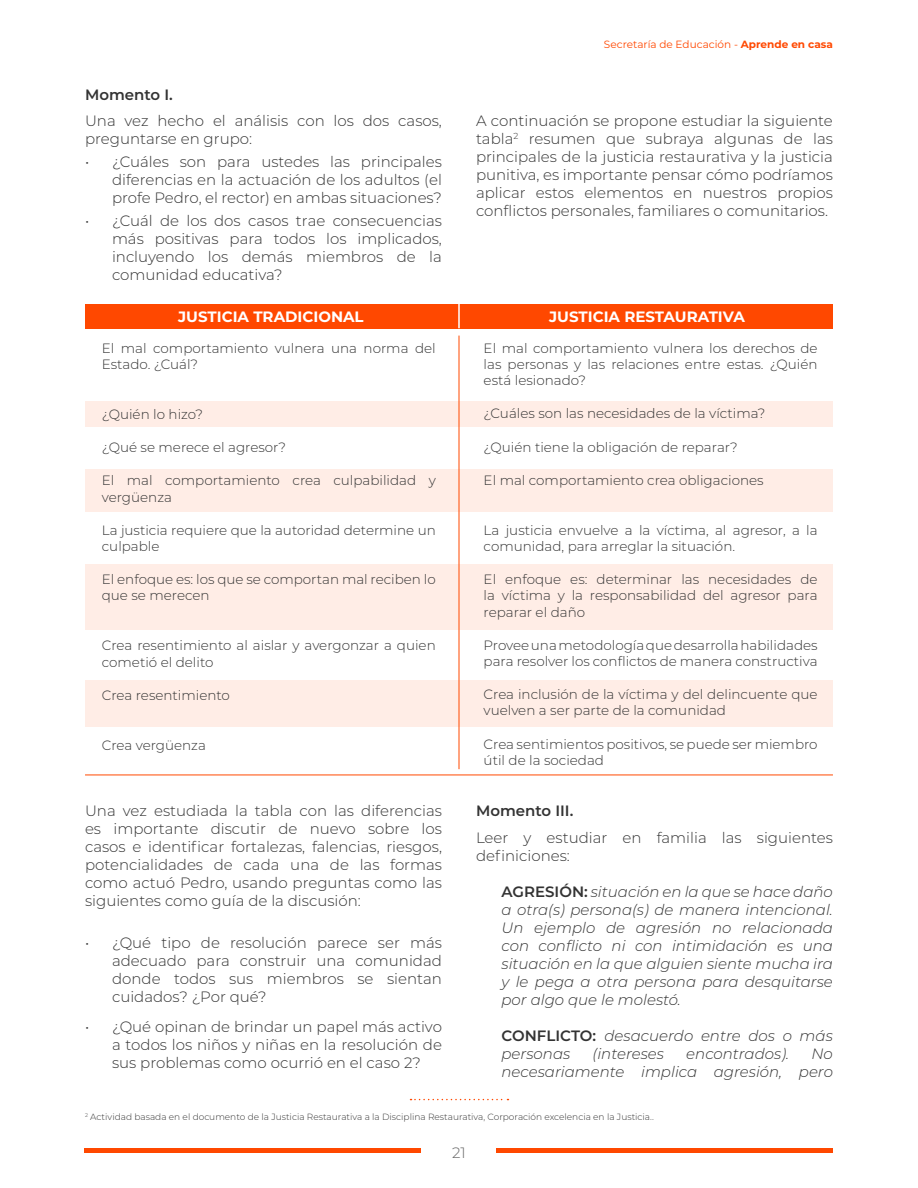
<style>
.page{position:relative;width:918px;height:1188px;background:#fff}
.page>*{position:absolute;margin:0;border:0;box-sizing:border-box;transform-origin:0 0}
.t1{font:300 15px/18px "Montserrat";color:#333;text-align:justify}
.t2{font:italic 300 15px/18px "Montserrat";color:#333;text-align:justify}
.t3{font:700 15px "Montserrat";color:#fff}
.t4{font:600 15px "Montserrat";color:#333}
.t5{font:300 15px "Montserrat";color:#666}
.t6{font:300 13.5px/16.2px "Montserrat";color:#333}
.t7{font:10.5px "Montserrat";color:#ff4800}
.t8{font:300 9px "Montserrat";color:#333}
.s1{font-weight:700}
.s2{font-weight:600;font-style:normal}
</style>
<div class="page">
<hr style="left:84px;top:1149px;width:337px;height:4px;background:#ff4800">
<hr style="left:496px;top:1149px;width:337px;height:4px;background:#ff4800">
<svg style="left:411px;top:1099px;width:97px;height:1px"></svg>
<div style="left:85px;top:401px;width:748px;height:25px;background:#ffede6"></div>
<div style="left:85px;top:469px;width:748px;height:43px;background:#ffede6"></div>
<div style="left:85px;top:564px;width:748px;height:66px;background:#ffede6"></div>
<div style="left:85px;top:681px;width:748px;height:46px;background:#ffede6"></div>
<div style="left:85px;top:304px;width:748px;height:24px;background:#ff4800"></div>
<hr style="left:459px;top:336px;width:1px;height:433px;background:#ff4800">
<hr style="left:85px;top:775px;width:748px;height:1px;background:#ff4800">
<hr style="left:458px;top:303px;width:2px;height:25px;background:#fff">
<p class="t4" style="left:85px;top:84px;width:89px">Momento I.</p>
<p class="t1" style="left:85px;top:111px;width:358px">Una vez hecho el análisis con los dos casos, preguntarse en grupo:</p>
<p class="t1" style="left:112px;top:152px;width:331px;text-indent:-27px">• ¿Cuáles son para ustedes las principales diferencias en la actuación de los adultos (el profe Pedro, el rector) en ambas situaciones?</p>
<p class="t1" style="left:112px;top:211px;width:331px;text-indent:-27px">• ¿Cuál de los dos casos trae consecuencias más positivas para todos los implicados, incluyendo los demás miembros de la comunidad educativa?</p>
<p class="t7" style="left:604px;top:37px;width:231px">Secretaría de Educación - <span class="s1">Aprende en casa</span></p>
<p class="t1" style="left:476px;top:111px;width:358px">A continuación se propone estudiar la siguiente tabla<sup>2</sup> resumen que subraya algunas de las principales de la justicia restaurativa y la justicia punitiva, es importante pensar cómo podríamos aplicar estos elementos en nuestros propios conflictos personales, familiares o comunitarios.</p>
<p class="t3" style="left:178px;top:306px;width:187px">JUSTICIA TRADICIONAL</p>
<p class="t3" style="left:549px;top:306px;width:197px">JUSTICIA RESTAURATIVA</p>
<p class="t6" style="left:102px;top:339px;width:335px">El mal comportamiento vulnera una norma del<br>Estado. ¿Cuál?</p>
<p class="t6" style="left:102px;top:406px;width:103px">¿Quién lo hizo?</p>
<p class="t6" style="left:102px;top:439px;width:186px">¿Qué se merece el agresor?</p>
<p class="t6" style="left:102px;top:472px;width:335px">El mal comportamiento crea culpabilidad y vergüenza</p>
<p class="t6" style="left:102px;top:521px;width:335px">La justicia requiere que la autoridad determine un culpable</p>
<p class="t6" style="left:102px;top:571px;width:335px">El enfoque es: los que se comportan mal reciben lo que se merecen</p>
<p class="t6" style="left:102px;top:637px;width:335px">Crea resentimiento al aislar y avergonzar a quien cometió el delito</p>
<p class="t6" style="left:102px;top:687px;width:130px">Crea resentimiento</p>
<p class="t6" style="left:102px;top:737px;width:106px">Crea vergüenza</p>
<p class="t6" style="left:484px;top:339px;width:335px;text-align:justify">El mal comportamiento vulnera los derechos de las personas y las relaciones entre estas. ¿Quién está lesionado?</p>
<p class="t6" style="left:484px;top:405px;width:283px">¿Cuáles son las necesidades de la víctima?</p>
<p class="t6" style="left:484px;top:438px;width:256px">¿Quién tiene la obligación de reparar?</p>
<p class="t6" style="left:484px;top:471px;width:282px">El mal comportamiento crea obligaciones</p>
<p class="t6" style="left:484px;top:521px;width:335px">La justicia envuelve a la víctima, al agresor, a la comunidad, para arreglar la situación.</p>
<p class="t6" style="left:484px;top:571px;width:335px;text-align:justify">El enfoque es: determinar las necesidades de la víctima y la responsabilidad del agresor para reparar el daño</p>
<p class="t6" style="left:484px;top:636px;width:335px">Provee una metodología que desarrolla habilidades para resolver los conflictos de manera constructiva</p>
<p class="t6" style="left:484px;top:686px;width:335px">Crea inclusión de la víctima y del delincuente que vuelven a ser parte de la comunidad</p>
<p class="t6" style="left:484px;top:735px;width:335px">Crea sentimientos positivos, se puede ser miembro útil de la sociedad</p>
<p class="t1" style="left:85px;top:802px;width:358px">Una vez estudiada la tabla con las diferencias es importante discutir de nuevo sobre los casos e identificar fortalezas, falencias, riesgos, potencialidades de cada una de las formas como actuó Pedro, usando preguntas como las siguientes como guía de la discusión:</p>
<p class="t1" style="left:112px;top:933px;width:331px;text-indent:-27px">• ¿Qué tipo de resolución parece ser más adecuado para construir una comunidad donde todos sus miembros se sientan cuidados? ¿Por qué?</p>
<p class="t1" style="left:112px;top:1017px;width:331px;text-indent:-27px">• ¿Qué opinan de brindar un papel más activo a todos los niños y niñas en la resolución de sus problemas como ocurrió en el caso 2?</p>
<p class="t4" style="left:476px;top:800px;width:99px">Momento III.</p>
<p class="t1" style="left:476px;top:828px;width:358px">Leer y estudiar en familia las siguientes definiciones:</p>
<p class="t2" style="left:502px;top:882px;width:333px"><span class="s2">AGRESIÓN:</span> situación en la que se hace daño a otra(s) persona(s) de manera intencional.<br>Un ejemplo de agresión no relacionada con conflicto ni con intimidación es una situación en la que alguien siente mucha ira y le pega a otra persona para desquitarse por algo que le molestó.</p>
<p class="t2" style="left:502px;top:1026px;width:333px"><span class="s2">CONFLICTO:</span> desacuerdo entre dos o más personas</p>
<p class="t2" style="left:593px;top:1044px;width:73px">(intereses</p>
<p class="t2" style="left:686px;top:1044px;width:104px">encontrados).</p>
<p class="t2" style="left:502px;top:1044px;width:333px;text-align:right">No<br>necesariamente implica agresión, pero</p>
<p class="t8" style="left:85px;top:1110px;width:570px"><sup>2</sup> Actividad basada en el documento de la Justicia Restaurativa a la Disciplina Restaurativa, Corporación excelencia en la Justicia..</p>
<p class="t5" style="left:452px;top:1142px;width:15px">21</p>
</div>
